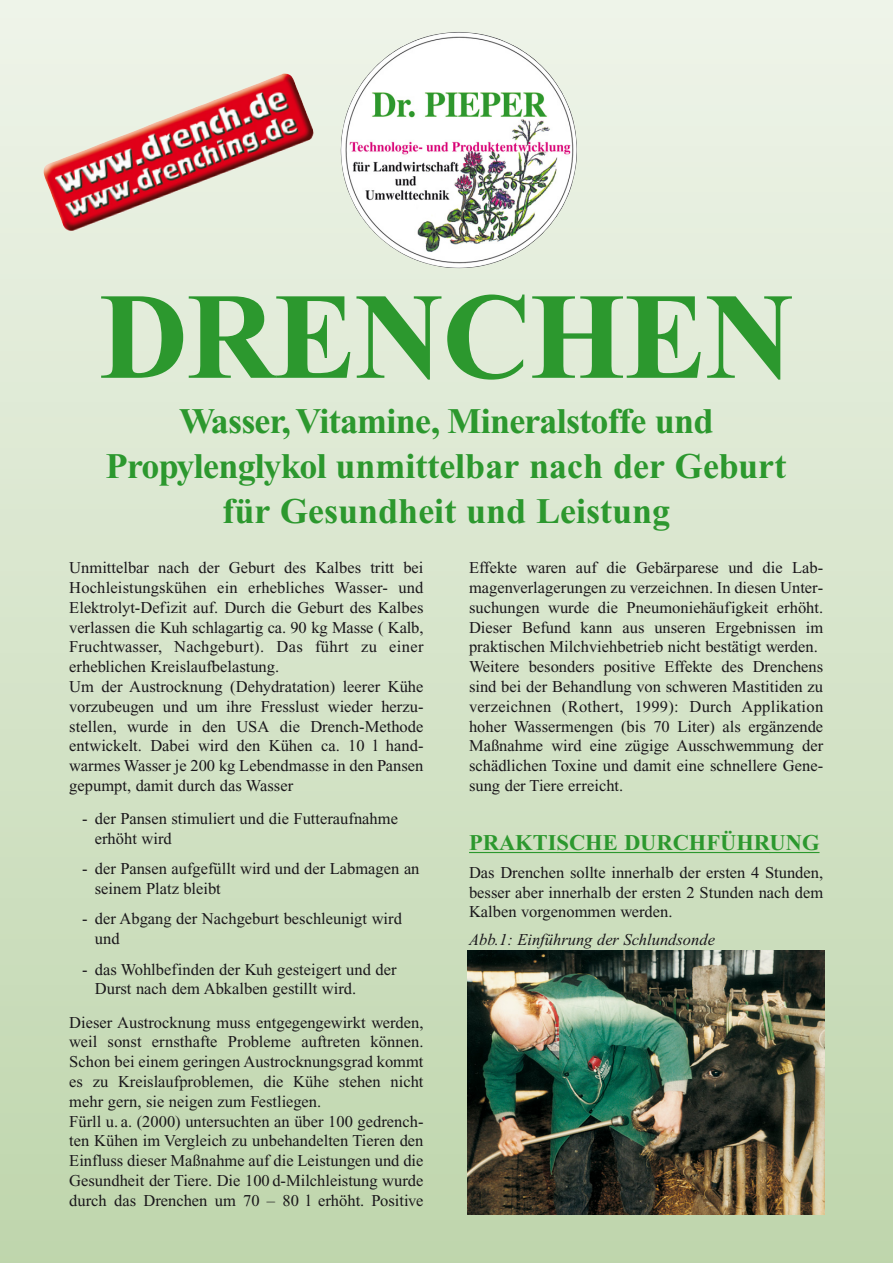
<style>
.page{position:relative;width:893px;height:1263px;background:#fff}
.page>*{position:absolute;margin:0;border:0;box-sizing:border-box;transform-origin:0 0}
.t1{font:700 123px "Times";letter-spacing:-.01em;color:#2c982e}
.t2{font:700 36px/45px "Times";letter-spacing:-.02em;color:#2c982e;text-align:center}
.t3{font:700 22.5px "Times";color:#2c982e}
.t4{font:16.5px/19.8px "Times";color:#1a171b}
.t5{font:italic 16.5px "Times";color:#1a171b}
</style>
<div class="page">
<div style="left:0;top:0;width:893px;height:1263px;background:linear-gradient(to bottom,#eff4ea,#bfd5ac)"></div>
<img style="left:341px;top:32px;width:237px;height:236px">
<hr style="left:469px;top:852px;width:301px;height:1px;background:#2c982e">
<hr style="left:769px;top:852px;width:50px;height:1px;background:#2c982e">
<img style="left:468px;top:950px;width:357px;height:264px">
<img style="left:42px;top:73px;width:272px;height:160px">
<h1 class="t1" style="left:99px;top:294px;width:697px">DRENCHEN</h1>
<h2 class="t2" style="left:106px;top:402px;width:682px">Wasser, Vitamine, Mineralstoffe und<br>Propylenglykol unmittelbar nach der Geburt für Gesundheit und Leistung</h2>
<p class="t4" style="left:69px;top:559px;width:356px">Unmittelbar nach der Geburt des Kalbes tritt bei Hochleistungskühen ein erhebliches Wasser- und Elektrolyt-Defizit auf. Durch die Geburt des Kalbes verlassen die Kuh schlagartig ca. 90 kg Masse ( Kalb, Fruchtwasser, Nachgeburt). Das führt zu einer erheblichen Kreislaufbelastung.<br>Um der Austrocknung (Dehydratation) leerer Kühe vorzubeugen und um ihre Fresslust wieder herzu&shy;stellen, wurde in den USA die Drench-Methode entwickelt. Dabei wird den Kühen ca. 10 l hand&shy;warmes Wasser je 200 kg Lebendmasse in den Pansen gepumpt, damit durch das Wasser</p>
<p class="t4" style="left:95px;top:810px;width:305px;text-indent:-13px">- der Pansen stimuliert und die Futteraufnahme erhöht wird</p>
<p class="t4" style="left:95px;top:860px;width:326px;text-indent:-13px">- der Pansen aufgefüllt wird und der Labmagen an seinem Platz bleibt</p>
<p class="t4" style="left:95px;top:911px;width:309px;text-indent:-13px">- der Abgang der Nachgeburt beschleunigt wird und</p>
<p class="t4" style="left:95px;top:961px;width:303px;text-indent:-13px">- das Wohlbefinden der Kuh gesteigert und der<br>Durst nach dem Abkalben gestillt wird.</p>
<p class="t4" style="left:69px;top:1014px;width:356px">Dieser Austrocknung muss entgegengewirkt werden, weil sonst ernsthafte Probleme auftreten können.<br>Schon bei einem geringen Austrocknungsgrad kommt es zu Kreislaufproblemen, die Kühe stehen nicht mehr gern, sie neigen zum Festliegen.<br>Fürll u. a. (2000) untersuchten an über 100 gedrench&shy;ten Kühen im Vergleich zu unbehandelten Tieren den Einfluss dieser Maßnahme auf die Leistungen und die Gesundheit der Tiere. Die 100 d-Milchleistung wurde durch das Drenchen um 70 – 80 l erhöht. Positive</p>
<p class="t4" style="left:469px;top:559px;width:356px">Effekte waren auf die Gebärparese und die Lab&shy;magenverlagerungen zu verzeichnen. In diesen Unter&shy;suchungen wurde die Pneumoniehäufigkeit erhöht.<br>Dieser Befund kann aus unseren Ergebnissen im praktischen Milchviehbetrieb nicht bestätigt werden.<br>Weitere besonders positive Effekte des Drenchens sind bei der Behandlung von schweren Mastitiden zu verzeichnen (Rothert, 1999): Durch Applikation hoher Wassermengen (bis 70 Liter) als ergänzende Maßnahme wird eine zügige Ausschwemmung der schädlichen Toxine und damit eine schnellere Gene&shy;sung der Tiere erreicht.</p>
<h3 class="t3" style="left:469px;top:835px;width:352px">PRAKTISCHE DURCHFÜHRUNG</h3>
<p class="t4" style="left:469px;top:864px;width:356px;text-align:justify">Das Drenchen sollte innerhalb der ersten 4 Stunden, besser aber innerhalb der ersten 2 Stunden nach dem Kalben vorgenommen werden.</p>
<p class="t5" style="left:469px;top:933px;width:247px">Abb.1: Einführung der Schlundsonde</p>
</div>
